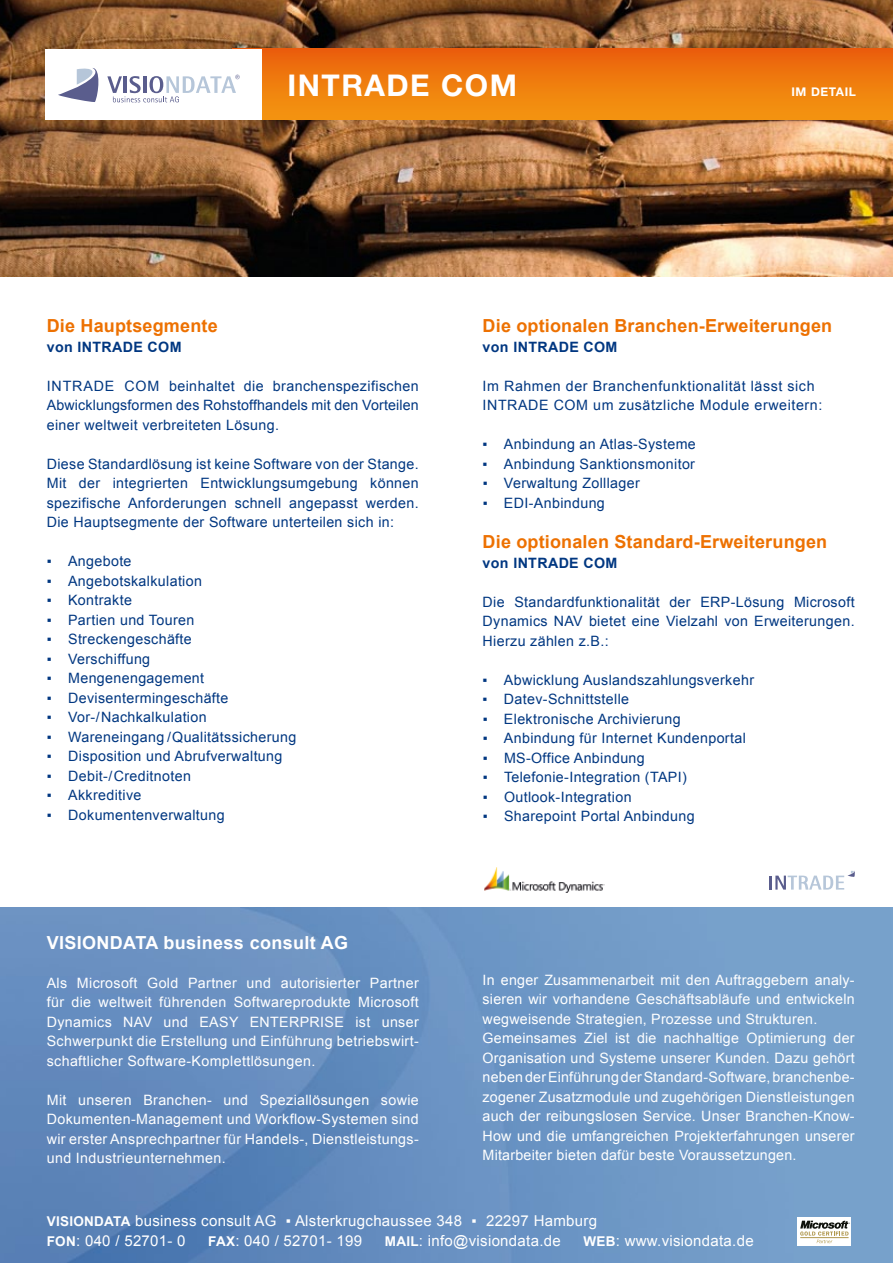
<style>
.page{position:relative;width:893px;height:1263px;background:#fff}
.page>*{position:absolute;margin:0;border:0;box-sizing:border-box;transform-origin:0 0}
.t1{font:700 30px "Helvetica Neue";letter-spacing:.05em;color:#fff}
.t2{font:700 18px "Arial";letter-spacing:.01em;color:#ed7102}
.t3{font:700 18px "Arial";letter-spacing:.02em;color:#fff}
.t4{font:15px/19.5px "Arial";letter-spacing:.02em;color:#fff}
.t5{font:14.25px/19.5px "Arial";letter-spacing:.025em;color:#013781;text-align:justify}
.t6{font:14.25px/19.5px "Arial";letter-spacing:.015em;color:#fff;text-align:justify}
.t7{font:700 14.25px "Arial";letter-spacing:.025em;color:#013781}
.t8{font:700 12px "Helvetica Neue";color:#fff}
.s1{font-weight:700;font-size:13.5px}
</style>
<div class="page">
<img style="left:0;top:908px;width:893px;height:355px">
<img style="left:0;top:0;width:893px;height:276px">
<div style="left:232px;top:49px;width:661px;height:70px;background:linear-gradient(to bottom,#eb600c,#f49710)"></div>
<div style="left:45px;top:49px;width:217px;height:70px;background:#fff"></div>
<svg style="left:107px;top:75px;width:133px;height:27px"></svg>
<svg style="left:58px;top:68px;width:41px;height:34px"></svg>
<img style="left:484px;top:867px;width:120px;height:26px">
<div style="left:797px;top:1217px;width:54px;height:29px;background:#fff"></div>
<svg style="left:800px;top:1220px;width:50px;height:23px"></svg>
<svg style="left:769px;top:871px;width:86px;height:18px"></svg>
<h1 class="t1" style="left:287px;top:67px;width:231px">INTRADE COM</h1>
<p class="t8" style="left:791px;top:85px;width:66px">IM DETAIL</p>
<p class="t2" style="left:47px;top:314px;width:172px">Die Hauptsegmente</p>
<p class="t7" style="left:47px;top:337px;width:136px">von INTRADE COM</p>
<p class="t5" style="left:47px;top:376px;width:374px">INTRADE COM beinhaltet die branchenspezifischen Abwicklungsformen des Rohstoffhandels mit den Vorteilen einer weltweit verbreiteten Lösung.</p>
<p class="t5" style="left:47px;top:454px;width:373px">Diese Standardlösung ist keine Software von der Stange.<br>Mit der integrierten Entwicklungsumgebung können spezifische Anforderungen schnell angepasst werden.<br>Die Hauptsegmente der Software unterteilen sich in:</p>
<p class="t5" style="left:47px;top:551px;width:86px">▪ Angebote</p>
<p class="t5" style="left:47px;top:571px;width:157px">▪ Angebotskalkulation</p>
<p class="t5" style="left:47px;top:590px;width:87px">▪ Kontrakte</p>
<p class="t5" style="left:47px;top:610px;width:149px">▪ Partien und Touren</p>
<p class="t5" style="left:47px;top:629px;width:147px">▪ Streckengeschäfte</p>
<p class="t5" style="left:47px;top:649px;width:105px">▪ Verschiffung</p>
<p class="t5" style="left:47px;top:668px;width:159px">▪ Mengenengagement</p>
<p class="t5" style="left:47px;top:688px;width:183px">▪ Devisentermingeschäfte</p>
<p class="t5" style="left:47px;top:707px;width:161px">▪ Vor-/Nachkalkulation</p>
<p class="t5" style="left:47px;top:727px;width:251px">▪ Wareneingang / Qualitätssicherung</p>
<p class="t5" style="left:47px;top:746px;width:237px">▪ Disposition und Abrufverwaltung</p>
<p class="t5" style="left:47px;top:766px;width:146px">▪ Debit-/Creditnoten</p>
<p class="t5" style="left:47px;top:785px;width:96px">▪ Akkreditive</p>
<p class="t5" style="left:47px;top:805px;width:179px">▪ Dokumentenverwaltung</p>
<p class="t3" style="left:47px;top:930px;width:303px">VISIONDATA business consult AG</p>
<p class="t6" style="left:47px;top:973px;width:373px">Als Microsoft Gold Partner und autorisierter Partner für die weltweit führenden Softwareprodukte Microsoft Dynamics NAV und EASY ENTERPRISE ist unser Schwerpunkt die Erstellung und Einführung betriebswirt&shy;schaftlicher Software-Komplettlösungen.</p>
<p class="t6" style="left:47px;top:1090px;width:373px">Mit unseren Branchen- und Speziallösungen sowie Dokumenten-Management und Workflow-Systemen sind wir erster Ansprechpartner für Handels-, Dienstleistungs&shy;und Industrieunternehmen.</p>
<p class="t2" style="left:483px;top:314px;width:351px">Die optionalen Branchen-Erweiterungen</p>
<p class="t7" style="left:483px;top:337px;width:136px">von INTRADE COM</p>
<p class="t5" style="left:483px;top:376px;width:341px">Im Rahmen der Branchenfunktionalität lässt sich<br>INTRADE COM um zusätzliche Module erweitern:</p>
<p class="t5" style="left:483px;top:434px;width:215px">▪ Anbindung an Atlas-Systeme</p>
<p class="t5" style="left:483px;top:454px;width:214px">▪ Anbindung Sanktionsmonitor</p>
<p class="t5" style="left:483px;top:473px;width:159px">▪ Verwaltung Zolllager</p>
<p class="t5" style="left:483px;top:493px;width:124px">▪ EDI-Anbindung</p>
<p class="t2" style="left:483px;top:530px;width:346px">Die optionalen Standard-Erweiterungen</p>
<p class="t7" style="left:483px;top:553px;width:136px">von INTRADE COM</p>
<p class="t5" style="left:483px;top:592px;width:374px">Die Standardfunktionalität der ERP-Lösung Microsoft Dynamics NAV bietet eine Vielzahl von Erweiterungen.<br>Hierzu zählen z.B.:</p>
<p class="t5" style="left:483px;top:670px;width:273px">▪ Abwicklung Auslandszahlungsverkehr</p>
<p class="t5" style="left:483px;top:689px;width:148px">▪ Datev-Schnittstelle</p>
<p class="t5" style="left:483px;top:709px;width:200px">▪ Elektronische Archivierung</p>
<p class="t5" style="left:483px;top:728px;width:265px">▪ Anbindung für Internet Kundenportal</p>
<p class="t5" style="left:483px;top:748px;width:164px">▪ MS-Office Anbindung</p>
<p class="t5" style="left:483px;top:767px;width:206px">▪ Telefonie-Integration (TAPI)</p>
<p class="t5" style="left:483px;top:787px;width:150px">▪ Outlook-Integration</p>
<p class="t5" style="left:483px;top:806px;width:213px">▪ Sharepoint Portal Anbindung</p>
<p class="t6" style="left:483px;top:970px;width:374px;text-align:left">In enger Zusammenarbeit mit den Auftraggebern analy&shy;sieren wir vorhandene Geschäftsabläufe und entwickeln wegweisende Strategien, Prozesse und Strukturen.<br>Gemeinsames Ziel ist die nachhaltige Optimierung der Organisation und Systeme unserer Kunden. Dazu gehört neben der Einführung der Standard-Software, branchenbe&shy;zogener Zusatzmodule und zugehörigen Dienstleistungen auch der reibungslosen Service. Unser Branchen-Know-How und die umfangreichen Projekterfahrungen unserer Mitarbeiter bieten dafür beste Voraussetzungen.</p>
<p class="t4" style="left:47px;top:1211px;width:552px"><span class="s1">VISIONDATA</span> business consult AG ▪ Alsterkrugchaussee 348 ▪ 22297 Hamburg<br><span class="s1">FON</span>: 040 / 52701- 0</p>
<p class="t4" style="left:208px;top:1231px;width:155px"><span class="s1">FAX</span>: 040 / 52701- 199</p>
<p class="t4" style="left:385px;top:1231px;width:177px"><span class="s1">MAIL</span>: info@visiondata.de</p>
<p class="t4" style="left:583px;top:1231px;width:172px"><span class="s1">WEB</span>: www.visiondata.de</p>
</div>
